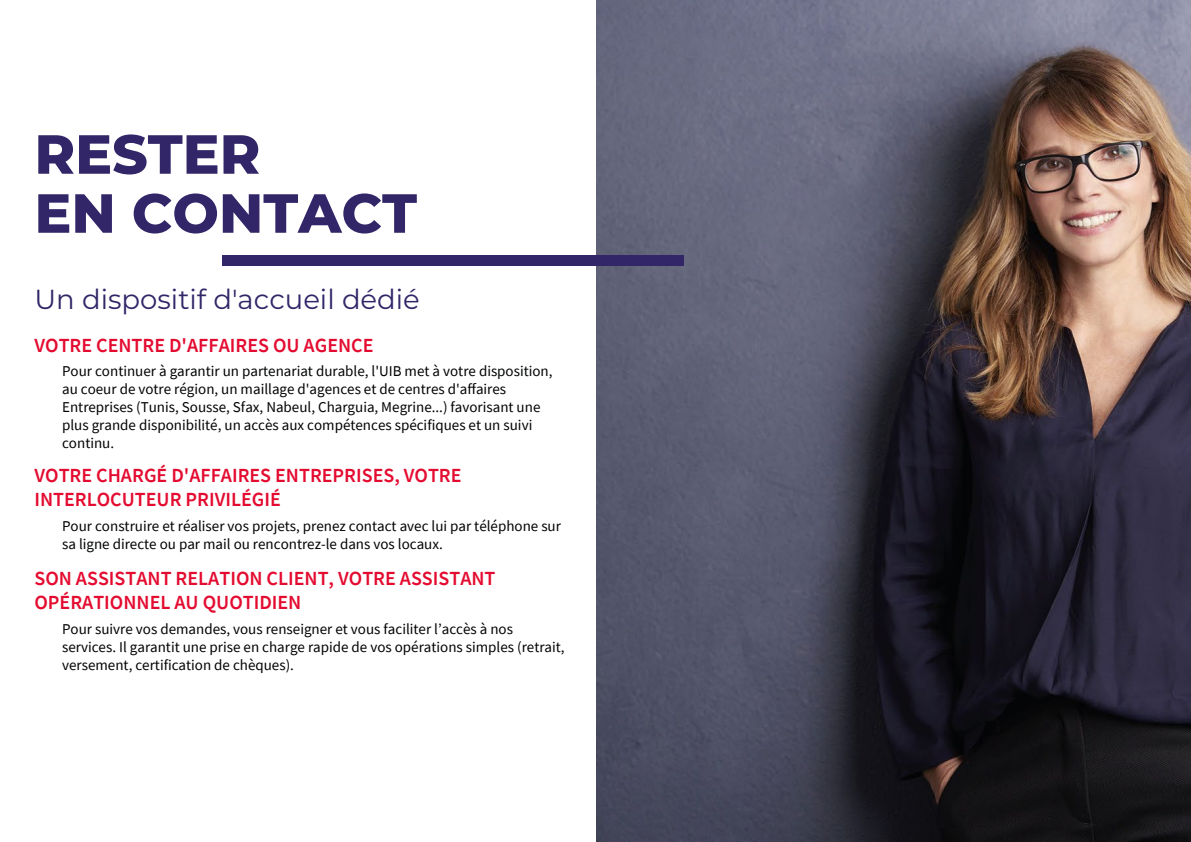
<style>
.page{position:relative;width:1191px;height:842px;background:#fff}
.page>*{position:absolute;margin:0;border:0;box-sizing:border-box;transform-origin:0 0}
.t1{font:800 55px/59px "Montserrat";color:#322668}
.t2{font:27.5px "Montserrat";color:#322668}
.t3{font:600 20px/24px "Source Sans Pro";color:#e40b30}
.t4{font:15px/18px "Source Sans Pro";color:#010202}
</style>
<div class="page">
<img style="left:597px;top:0;width:594px;height:842px">
<div style="left:222px;top:255px;width:461px;height:10px;background:#322668"></div>
<h1 class="t1" style="left:34px;top:122px;width:384px">RESTER<br>EN CONTACT</h1>
<h2 class="t2" style="left:34px;top:280px;width:387px">Un dispositif d'accueil dédié</h2>
<h3 class="t3" style="left:34px;top:333px;width:340px">VOTRE CENTRE D'AFFAIRES OU AGENCE</h3>
<p class="t4" style="left:62px;top:362px;width:492px">Pour continuer à garantir un partenariat durable, l'UIB met à votre disposition, au coeur de votre région, un maillage d'agences et de centres d'affaires Entreprises (Tunis, Sousse, Sfax, Nabeul, Charguia, Megrine...) favorisant une plus grande disponibilité, un accès aux compétences spécifiques et un suivi continu.</p>
<h3 class="t3" style="left:34px;top:463px;width:428px">VOTRE CHARGÉ D'AFFAIRES ENTREPRISES, VOTRE<br>INTERLOCUTEUR PRIVILÉGIÉ</h3>
<p class="t4" style="left:62px;top:517px;width:500px">Pour construire et réaliser vos projets, prenez contact avec lui par téléphone sur sa ligne directe ou par mail ou rencontrez-le dans vos locaux.</p>
<h3 class="t3" style="left:34px;top:566px;width:462px">SON ASSISTANT RELATION CLIENT, VOTRE ASSISTANT<br>OPÉRATIONNEL AU QUOTIDIEN</h3>
<p class="t4" style="left:62px;top:620px;width:504px">Pour suivre vos demandes, vous renseigner et vous faciliter l’accès à nos services. Il garantit une prise en charge rapide de vos opérations simples (retrait, versement, certification de chèques).</p>
</div>
